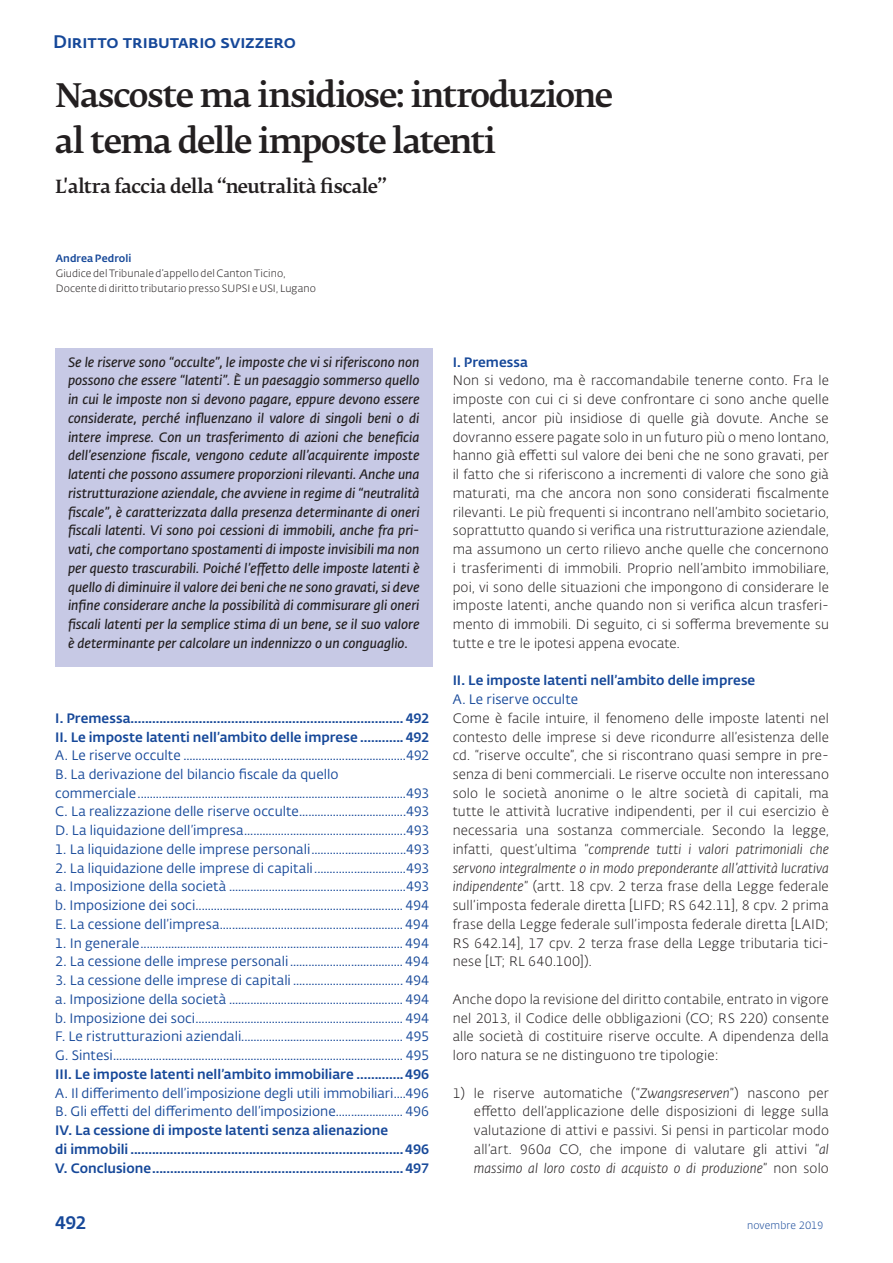
<style>
.page{position:relative;width:893px;height:1263px;background:#fff}
.page>*{position:absolute;margin:0;border:0;box-sizing:border-box;transform-origin:0 0}
.t1{font:500 32.25px/45.5px "SUPSI Fedra Serif";letter-spacing:-.04em;color:#231f20}
.t2{font:500 18px "SUPSI Fedra Serif";letter-spacing:-.015em;color:#231f20}
.t3{font:500 18px "SUPSI Fedra Sans";letter-spacing:-.005em;color:#164899}
.t4{font:300 13.5px/18.8px "SUPSI Fedra Sans";letter-spacing:.01em;color:#231f20;text-align:justify}
.t5{font:13.5px/18.8px "SUPSI Fedra Sans";color:#164899}
.t6{font:italic 600 13.5px/18.8px "SUPSI Fedra Sans";letter-spacing:-.005em;color:#231f20;text-align:justify}
.t7{font:500 13.5px/18.8px "SUPSI Fedra Sans";color:#164899}
.t8{font:300 10.5px/15px "SUPSI Fedra Sans";letter-spacing:.01em;color:#231f20}
.t9{font:500 10.5px "SUPSI Fedra Sans";letter-spacing:.01em;color:#164899}
.t10{font:300 10.5px "SUPSI Fedra Sans";letter-spacing:.01em;color:#164899}
.s1{font-style:italic}
</style>
<div class="page">
<div style="left:55px;top:348px;width:377px;height:319px;background:#c7c9e5"></div>
<h2 class="t3" style="left:53px;top:31px;width:244px">Diritto tributario svizzero</h2>
<h1 class="t1" style="left:55px;top:73px;width:559px">Nascoste ma insidiose: introduzione al tema delle imposte latenti</h1>
<h2 class="t2" style="left:55px;top:177px;width:332px">L'altra faccia della “neutralità fiscale”</h2>
<p class="t9" style="left:56px;top:253px;width:77px">Andrea Pedroli</p>
<p class="t8" style="left:56px;top:267px;width:262px">Giudice del Tribunale d’appello del Canton Ticino,<br>Docente di diritto tributario presso SUPSI e USI, Lugano</p>
<p class="t6" style="left:68px;top:354px;width:353px">Se le riserve sono “occulte”, le imposte che vi si riferiscono non possono che essere “latenti”. È un paesaggio sommerso quello in cui le imposte non si devono pagare, eppure devono essere considerate, perché influenzano il valore di singoli beni o di intere imprese. Con un trasferimento di azioni che beneficia dell’esenzione fiscale, vengono cedute all’acquirente imposte latenti che possono assumere proporzioni rilevanti. Anche una ristrutturazione aziendale, che avviene in regime di “neutralità fiscale”, è caratterizzata dalla presenza determinante di oneri fiscali latenti. Vi sono poi cessioni di immobili, anche fra pri&shy;vati, che comportano spostamenti di imposte invisibili ma non per questo trascurabili. Poiché l’effetto delle imposte latenti è quello di diminuire il valore dei beni che ne sono gravati, si deve infine considerare anche la possibilità di commisurare gli oneri fiscali latenti per la semplice stima di un bene, se il suo valore è determinante per calcolare un indennizzo o un conguaglio.</p>
<p class="t7" style="left:55px;top:709px;width:376px">I. Premessa ............................................................................ 492<br>II. Le imposte latenti nell’ambito delle imprese ............ 492</p>
<p class="t5" style="left:55px;top:747px;width:376px">A. Le riserve occulte .........................................................................492<br>B. La derivazione del bilancio fiscale da quello<br>commerciale ........................................................................................493<br>C. La realizzazione delle riserve occulte ...................................493<br>D. La liquidazione dell’impresa .....................................................493</p>
<p class="t5" style="left:55px;top:841px;width:376px">1. La liquidazione delle imprese personali ...............................493</p>
<p class="t5" style="left:55px;top:860px;width:376px;text-align:justify">2. La liquidazione delle imprese di capitali ..............................493 a. Imposizione della società ..........................................................493 b. Imposizione dei soci .................................................................... 494<br>E. La cessione dell’impresa ............................................................ 494</p>
<p class="t5" style="left:55px;top:935px;width:375px">1. In generale ...................................................................................... 494</p>
<p class="t5" style="left:55px;top:953px;width:375px">2. La cessione delle imprese personali ..................................... 494</p>
<p class="t5" style="left:55px;top:972px;width:376px;text-align:justify">3. La cessione delle imprese di capitali .................................... 494 a. Imposizione della società ......................................................... 494 b. Imposizione dei soci .................................................................... 494<br>F. Le ristrutturazioni aziendali ..................................................... 495<br>G. Sintesi ............................................................................................... 495</p>
<p class="t7" style="left:55px;top:1065px;width:376px">III. Le imposte latenti nell’ambito immobiliare .............496</p>
<p class="t5" style="left:55px;top:1085px;width:376px">A. Il differimento dell’imposizione degli utili immobiliari ....496<br>B. Gli effetti del differimento dell’imposizione...................... 496</p>
<p class="t7" style="left:55px;top:1121px;width:376px">IV. La cessione di imposte latenti senza alienazione<br>di immobili ............................................................................496<br>V. Conclusione ...................................................................... 497</p>
<p class="t7" style="left:453px;top:353px;width:77px">I. Premessa</p>
<p class="t4" style="left:453px;top:372px;width:378px">Non si vedono, ma è raccomandabile tenerne conto. Fra le imposte con cui ci si deve confrontare ci sono anche quelle latenti, ancor più insidiose di quelle già dovute. Anche se dovranno essere pagate solo in un futuro più o meno lontano, hanno già effetti sul valore dei beni che ne sono gravati, per il fatto che si riferiscono a incrementi di valore che sono già maturati, ma che ancora non sono considerati fiscalmente rilevanti. Le più frequenti si incontrano nell’ambito societario, soprattutto quando si verifica una ristrutturazione aziendale, ma assumono un certo rilievo anche quelle che concernono i trasferimenti di immobili. Proprio nell’ambito immobiliare, poi, vi sono delle situazioni che impongono di considerare le imposte latenti, anche quando non si verifica alcun trasferi&shy;mento di immobili. Di seguito, ci si sofferma brevemente su tutte e tre le ipotesi appena evocate.</p>
<p class="t7" style="left:453px;top:671px;width:304px">II. Le imposte latenti nell’ambito delle imprese</p>
<p class="t5" style="left:453px;top:691px;width:127px">A. Le riserve occulte</p>
<p class="t4" style="left:453px;top:710px;width:378px">Come è facile intuire, il fenomeno delle imposte latenti nel contesto delle imprese si deve ricondurre all’esistenza delle cd. “riserve occulte”, che si riscontrano quasi sempre in pre&shy;senza di beni commerciali. Le riserve occulte non interessano solo le società anonime o le altre società di capitali, ma tutte le attività lucrative indipendenti, per il cui esercizio è necessaria una sostanza commerciale. Secondo la legge, infatti, quest’ultima “<span class="s1">comprende tutti i valori patrimoniali che servono integralmente o in modo preponderante all’attività lucrativa indipendente</span>” (artt. 18 cpv. 2 terza frase della Legge federale sull’imposta federale diretta [LIFD; RS 642.11], 8 cpv. 2 prima frase della Legge federale sull’imposta federale diretta [LAID; RS 642.14], 17 cpv. 2 terza frase della Legge tributaria tici&shy;nese [LT; RL 640.100]).</p>
<p class="t4" style="left:453px;top:991px;width:378px">Anche dopo la revisione del diritto contabile, entrato in vigore nel 2013, il Codice delle obbligazioni (CO; RS 220) consente alle società di costituire riserve occulte. A dipendenza della loro natura se ne distinguono tre tipologie:</p>
<p class="t4" style="left:474px;top:1085px;width:356px;text-indent:-21px">1) le riserve automatiche (“<span class="s1">Zwangsreserven</span>”) nascono per effetto dell’applicazione delle disposizioni di legge sulla valutazione di attivi e passivi. Si pensi in particolar modo all’art. 960<span class="s1">a</span> CO, che impone di valutare gli attivi “<span class="s1">al massimo al loro costo di acquisto o di produzione</span>” non solo</p>
<h2 class="t3" style="left:55px;top:1212px;width:32px">492</h2>
<p class="t10" style="left:747px;top:1221px;width:78px">novembre 2019</p>
</div>
